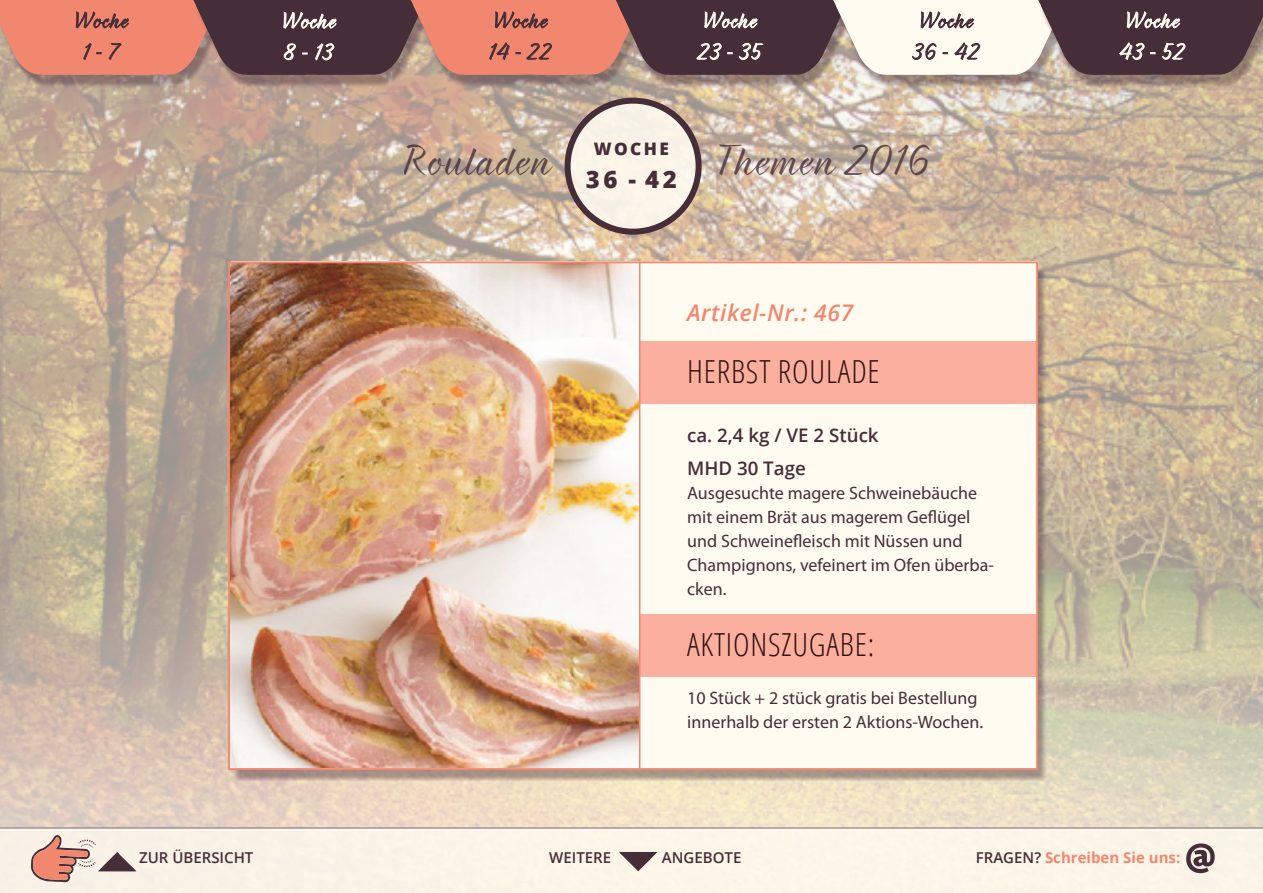
<style>
.page{position:relative;width:1263px;height:893px;background:#fff}
.page>*{position:absolute;margin:0;border:0;box-sizing:border-box;transform-origin:0 0}
.t1{font:43.5px "Braxton";letter-spacing:.03em;color:#462e38}
.t2{font:300 condensed 31.8px "Open Sans";letter-spacing:.025em;color:#33120f}
.t3{font:800 24px "Open Sans";color:#462e38}
.t4{font:italic 600 22.95px "Open Sans";letter-spacing:.025em;color:#f28770}
.t5{font:600 18.75px/33px "Open Sans";color:#462e38}
.t6{font:18px/24px "Myriad Pro";color:#462e38}
.t7{font:800 17.25px "Open Sans";letter-spacing:.14em;color:#462e38}
.t8{font:600 15px "Open Sans";color:#462e38}
.t9{font:700 15px "Open Sans";color:#f28770}
.s1{font-weight:600;color:#462e38}
</style>
<div class="page">
<img style="left:0;top:88px;width:1263px;height:384px">
<div style="left:0;top:827px;width:1263px;height:66px;background:#fbf4e8"></div>
<svg style="left:619px;top:852px;width:38px;height:19px"></svg>
<svg style="left:1186px;top:843px;width:29px;height:30px"></svg>
<svg style="left:31px;top:834px;width:105px;height:48px;background:#d9b9af"></svg>
<div style="left:0;top:5px;width:229px;height:83px;background:#462e38;opacity:.43"></div>
<div style="left:194px;top:5px;width:240px;height:83px;background:#462e38;opacity:.43"></div>
<div style="left:411px;top:5px;width:446px;height:83px;background:#462e38;opacity:.43"></div>
<div style="left:834px;top:5px;width:240px;height:83px;background:#462e38;opacity:.43"></div>
<div style="left:1039px;top:5px;width:224px;height:83px;background:#462e38;opacity:.43"></div>
<svg style="left:0;top:0;width:1263px;height:75px;background:#9e726d"></svg>
<div style="left:232px;top:267px;width:815px;height:514px;background:#462e38;opacity:.43"></div>
<div style="left:232px;top:261px;width:805px;height:508px;background:#fffbf1"></div>
<div style="left:639px;top:342px;width:397px;height:62px;background:#fbb09f"></div>
<img style="left:231px;top:264px;width:408px;height:503px">
<svg style="left:566px;top:103px;width:135px;height:130px;background:#ece5db"></svg>
<div style="left:565px;top:98px;width:137px;height:137px;border:6px solid #462e38;border-radius:50%"></div>
<div style="left:639px;top:614px;width:397px;height:63px;background:#fbb09f"></div>
<hr style="left:639px;top:261px;width:1px;height:507px;background:#f28770">
<h1 class="t1" style="left:402px;top:134px;width:150px">Rouladen</h1>
<h1 class="t1" style="left:713px;top:134px;width:218px">Themen 2016</h1>
<p class="t7" style="left:594px;top:136px;width:77px">WOCHE</p>
<h3 class="t3" style="left:586px;top:161px;width:92px">36 - 42</h3>
<p class="t4" style="left:687px;top:296px;width:168px">Artikel-Nr.: 467</p>
<h2 class="t2" style="left:687px;top:350px;width:194px">HERBST ROULADE</h2>
<p class="t5" style="left:687px;top:418px;width:193px">ca. 2,4 kg / VE 2 Stück<br>MHD 30 Tage</p>
<p class="t6" style="left:687px;top:480px;width:308px">Ausgesuchte magere Schweinebäuche mit einem Brät aus magerem Geflügel und Schweinefleisch mit Nüssen und<br>Champignons, vefeinert im Ofen überba&shy;cken.</p>
<h2 class="t2" style="left:687px;top:623px;width:189px">AKTIONSZUGABE:</h2>
<p class="t6" style="left:687px;top:686px;width:297px">10 Stück + 2 stück gratis bei Bestellung innerhalb der ersten 2 Aktions-Wochen.</p>
<p class="t8" style="left:139px;top:847px;width:116px">ZUR ÜBERSICHT</p>
<p class="t8" style="left:549px;top:847px;width:63px">WEITERE</p>
<p class="t8" style="left:662px;top:847px;width:81px">ANGEBOTE</p>
<p class="t9" style="left:976px;top:846px;width:206px"><span class="s1">FRAGEN?</span> Schreiben Sie uns:</p>
</div>
